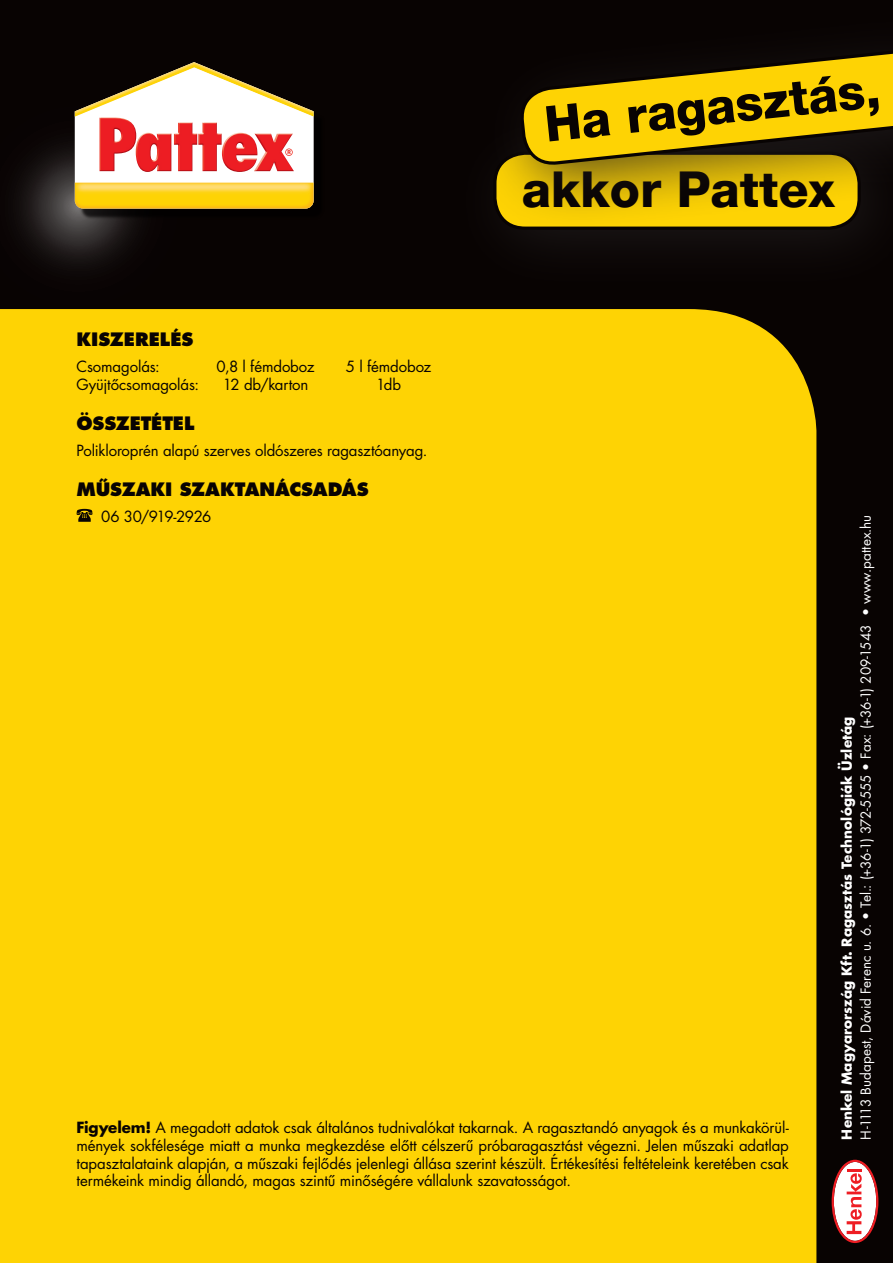
<style>
.page{position:relative;width:893px;height:1263px;background:#080302}
.page>*{position:absolute;margin:0;border:0;box-sizing:border-box;transform-origin:0 0}
.t1{font:800 49.5px "Helvetica Neue LT Com";color:#080302}
.t2{font:700 18px "Futura H Extra";letter-spacing:-.005em;color:#080302}
.t3{font:15px/17.7px "Futura H Book";letter-spacing:-.01em;color:#080302;text-align:justify}
.t4{font:15px "Futura H Book";letter-spacing:-.03em;color:#080302}
.t5{font:13.5px "Futura H Book";color:#fff}
.t6{font:13.5px "Futura H Bold";letter-spacing:.005em;color:#fff}
.s1{font-family:"Futura H Bold"}
</style>
<div class="page">
<svg style="left:17px;top:111px;width:121px;height:157px"></svg>
<img style="left:78px;top:209px;width:60px;height:11px">
<svg style="left:75px;top:62px;width:239px;height:147px"></svg>
<div style="left:0;top:309px;width:816px;height:954px;background:#fed304"></div>
<svg style="left:77px;top:509px;width:16px;height:13px"></svg>
<svg style="left:832px;top:1160px;width:46px;height:83px"></svg>
<div style="left:493px;top:152px;width:368px;height:78px;border:3px solid #080302;border-radius:30px"></div>
<div style="left:470px;top:0;width:423px;height:225px;background:#231f20;opacity:.75"></div>
<svg style="left:519px;top:17px;width:374px;height:180px"></svg>
<h1 class="t1" style="left:542px;top:95px;width:339px;rotate:-6deg">Ha ragasztás,</h1>
<h1 class="t1" style="left:522px;top:160px;width:315px">akkor Pattex</h1>
<p class="t2" style="left:77px;top:328px;width:118px">Kiszerelés</p>
<p class="t3" style="left:77px;top:358px;width:85px">Csomagolás:</p>
<p class="t3" style="left:217px;top:358px;width:99px">0,8 l fémdoboz</p>
<p class="t3" style="left:346px;top:358px;width:87px">5 l fémdoboz</p>
<p class="t3" style="left:77px;top:376px;width:124px">Gyüjtôcsomagolás:</p>
<p class="t3" style="left:223px;top:376px;width:87px">12 db/karton</p>
<p class="t3" style="left:376px;top:376px;width:27px">1db</p>
<p class="t2" style="left:77px;top:412px;width:29px">ÖSSZETÉTEL</p>
<p class="t3" style="left:77px;top:442px;width:352px">Polikloroprén alapú szerves oldószeres ragasztóanyag.</p>
<p class="t2" style="left:77px;top:478px;width:294px">Mûszaki szaktan ácsadás</p>
<p class="t4" style="left:101px;top:506px;width:112px">06 30/919-2926</p>
<p class="t3" style="left:77px;top:1119px;width:714px"><span class="s1">Figyelem!</span> A megadott adatok csak általános tudnivalókat takarnak. A ragasztandó anyagok és a munkakörül&shy;mények sokfélesége miatt a munka megkezdése elôtt célszerû próbaragasztást végezni. Jelen mûszaki adatlap tapasztalataink alapján, a mûszaki fejlôdés jelenlegi állása szerint készült. Értékesítési feltételeink keretében csak termékeink mindig állandó, magas szintû minôségére vállalunk szavatosságot.</p>
<p class="t5" style="left:857px;top:1139px;width:626px;rotate:-90deg">H-1113 Budapest, Dávid Ferenc u. 6. • Tel.: (+36-1) 372-5555 • Fax: (+36-1) 209-1543 • www.pattex.hu</p>
<p class="t6" style="left:837px;top:1139px;width:424px;rotate:-90deg">Henkel Magyarország Kft. Ragasztás Technológiák Üzletág</p>
</div>
